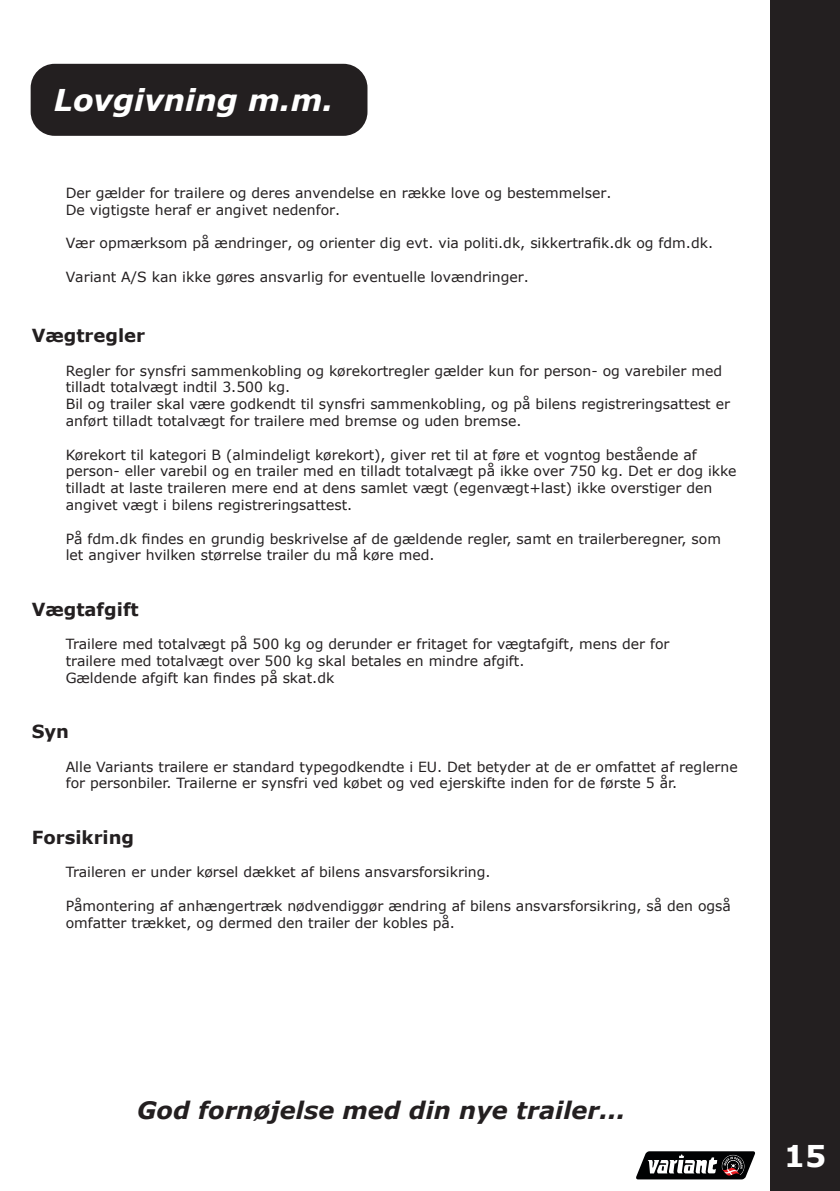
<style>
.page{position:relative;width:840px;height:1191px;background:#fff}
.page>*{position:absolute;margin:0;border:0;box-sizing:border-box;transform-origin:0 0}
.t1{font:italic 700 30px "Verdana";color:#fff}
.t2{font:700 30px "Verdana";color:#fff}
.t3{font:italic 700 24px "Verdana";color:#231f20}
.t4{font:700 18px "Verdana";color:#231f20}
.t5{font:14px/16.8px "Verdana";color:#231f20}
</style>
<div class="page">
<div style="left:770px;top:0;width:69px;height:1191px;background:#231f20"></div>
<div style="left:31px;top:64px;width:336px;height:72px;background:#231f20;border-radius:24px"></div>
<svg style="left:636px;top:1151px;width:119px;height:28px"></svg>
<p class="t1" style="left:54px;top:79px;width:281px">Lovgivning m.m.</p>
<p class="t1" style="left:77px;top:79px;width:396px">Reklamation og garanti</p>
<p class="t5" style="left:66px;top:184px;width:547px">Der gælder for trailere og deres anvendelse en række love og bestemmelser.<br>De vigtigste heraf er angivet nedenfor.</p>
<p class="t5" style="left:66px;top:235px;width:648px">Vær opmærksom på ændringer, og orienter dig evt. via politi.dk, sikkertrafik.dk og fdm.dk.</p>
<p class="t5" style="left:66px;top:268px;width:464px">Variant A/S kan ikke gøres ansvarlig for eventuelle lovændringer.</p>
<p class="t4" style="left:32px;top:322px;width:115px">Vægtregler</p>
<p class="t5" style="left:66px;top:362px;width:657px">Regler for synsfri sammenkobling og kørekortregler gælder kun for person- og varebiler med tilladt totalvægt indtil 3.500 kg.</p>
<p class="t5" style="left:66px;top:395px;width:665px">Bil og trailer skal være godkendt til synsfri sammenkobling, og på bilens registreringsattest er anført tilladt totalvægt for trailere med bremse og uden bremse.</p>
<p class="t5" style="left:66px;top:446px;width:672px">Kørekort til kategori B (almindeligt kørekort), giver ret til at føre et vogntog bestående af person- eller varebil og en trailer med en tilladt totalvægt på ikke over 750 kg. Det er dog ikke tilladt at laste traileren mere end at dens samlet vægt (egenvægt+last) ikke overstiger den angivet vægt i bilens registreringsattest.</p>
<p class="t5" style="left:66px;top:530px;width:656px">På fdm.dk findes en grundig beskrivelse af de gældende regler, samt en trailerberegner, som let angiver hvilken størrelse trailer du må køre med.</p>
<p class="t4" style="left:32px;top:596px;width:109px">Vægtafgift</p>
<p class="t5" style="left:66px;top:635px;width:605px">Trailere med totalvægt på 500 kg og derunder er fritaget for vægtafgift, mens der for</p>
<p class="t5" style="left:66px;top:652px;width:460px">trailere med totalvægt over 500 kg skal betales en mindre afgift.</p>
<p class="t5" style="left:66px;top:669px;width:270px">Gældende afgift kan findes på skat.dk</p>
<p class="t4" style="left:32px;top:718px;width:39px">Syn</p>
<p class="t5" style="left:66px;top:758px;width:673px">Alle Variants trailere er standard typegodkendte i EU. Det betyder at de er omfattet af reglerne for personbiler. Trailerne er synsfri ved købet og ved ejerskifte inden for de første 5 år.</p>
<p class="t4" style="left:32px;top:824px;width:104px">Forsikring</p>
<p class="t5" style="left:66px;top:863px;width:426px">Traileren er under kørsel dækket af bilens ansvarsforsikring.</p>
<p class="t5" style="left:66px;top:897px;width:666px">Påmontering af anhængertræk nødvendiggør ændring af bilens ansvarsforsikring, så den også omfatter trækket, og dermed den trailer der kobles på.</p>
<p class="t3" style="left:137px;top:1093px;width:489px">God fornøjelse med din nye trailer...</p>
<p class="t2" style="left:783px;top:1135px;width:44px">15</p>
</div>
